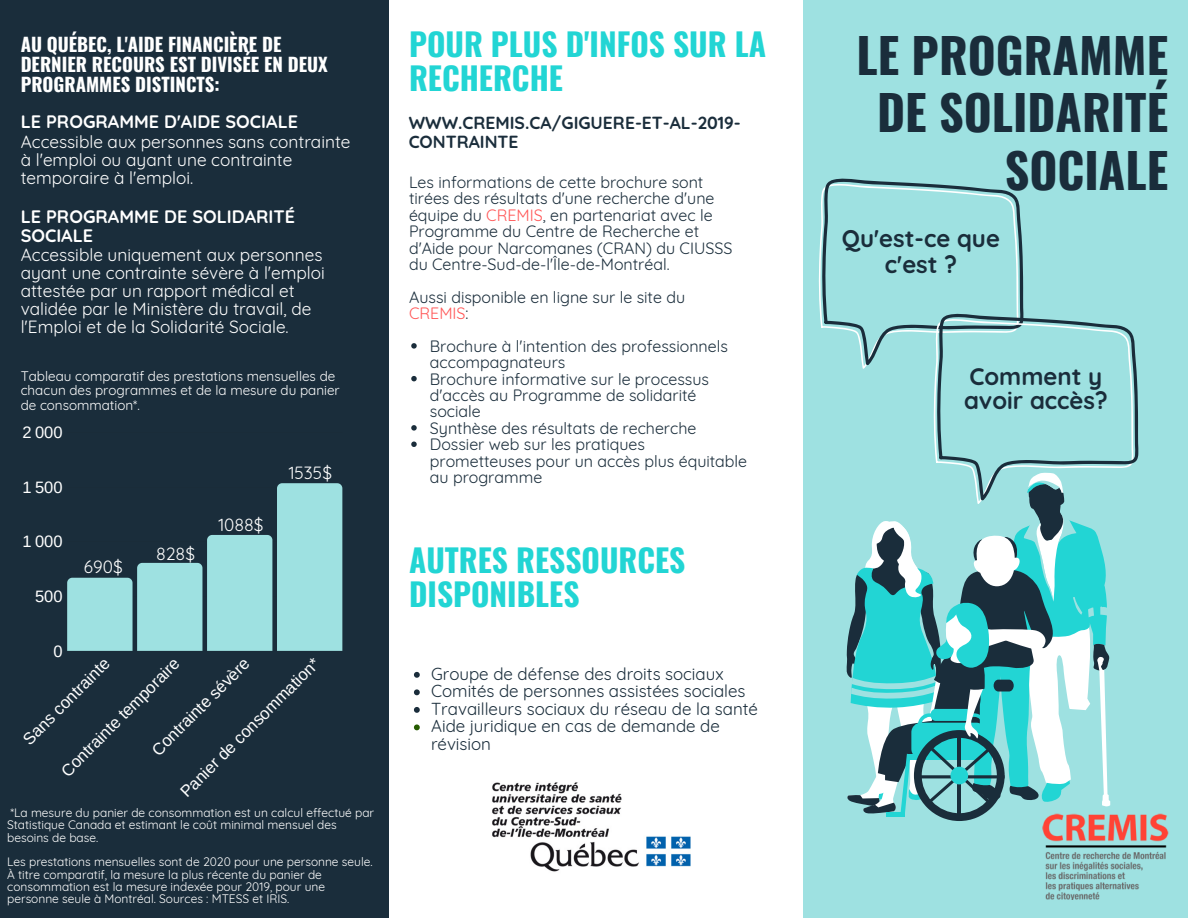
<style>
.page{position:relative;width:1188px;height:918px;background:#fff}
.page>*{position:absolute;margin:0;border:0;box-sizing:border-box;transform-origin:0 0}
.t1{font:700 48px/57.3px "Oswald";color:#1a2d3b;text-align:right}
.t2{font:700 31.5px/33.8px "Oswald";color:#22d5d4}
.t3{font:700 24px/23.2px "Quicksand";color:#1a2d3b}
.t4{font:700 18.75px/20.2px "Oswald";color:#fff}
.t5{font:700 18px/19.2px "Quicksand";color:#fff}
.t6{font:700 17.55px/18.6px "Quicksand";color:#1a2d3b}
.t7{font:17.25px/18px "Quicksand";color:#fff}
.t8{font:16.95px/17.5px "Quicksand";color:#1a2d3b}
.t9{font:16.5px "Arimo";color:#fff}
.t10{font:16.05px/16.4px "Quicksand";color:#1a2d3b}
.t11{font:13.5px/14.7px "Quicksand";color:#fff}
.t12{font:12px/12.3px "Quicksand";color:#fff}
.s1{color:#ff5757}
</style>
<div class="page">
<div style="left:0;top:0;width:388px;height:918px;background:#1a2d3b"></div>
<hr style="left:67px;top:432px;width:275px;height:1px;background:#222">
<hr style="left:67px;top:651px;width:275px;height:1px;background:#222">
<svg style="left:67px;top:483px;width:275px;height:168px"></svg>
<div style="left:803px;top:0;width:385px;height:918px;background:#9ee1e1"></div>
<img style="left:1042px;top:813px;width:126px;height:87px">
<img style="left:492px;top:782px;width:199px;height:90px">
<svg style="left:819px;top:179px;width:319px;height:642px"></svg>
<svg style="left:414px;top:672px;width:6px;height:6px"></svg>
<svg style="left:414px;top:689px;width:6px;height:6px"></svg>
<svg style="left:414px;top:707px;width:6px;height:6px"></svg>
<svg style="left:414px;top:724px;width:6px;height:6px"></svg>
<svg style="left:411px;top:343px;width:6px;height:6px"></svg>
<svg style="left:411px;top:376px;width:6px;height:5px"></svg>
<svg style="left:411px;top:425px;width:6px;height:6px"></svg>
<svg style="left:411px;top:442px;width:6px;height:5px"></svg>
<p class="t4" style="left:21px;top:33px;width:309px">AU QUÉBEC, L'AIDE FINANCIÈRE DE<br>DERNIER RECOURS EST DIVISÉE EN DEUX<br>PROGRAMMES DISTINCTS:</p>
<p class="t5" style="left:21px;top:112px;width:279px">LE PROGRAMME D'AIDE SOCIALE</p>
<p class="t7" style="left:21px;top:132px;width:331px">Accessible aux personnes sans contrainte à l'emploi ou ayant une contrainte temporaire à l'emploi.</p>
<p class="t5" style="left:21px;top:206px;width:276px">LE PROGRAMME DE SOLIDARITÉ<br>SOCIALE</p>
<p class="t7" style="left:21px;top:246px;width:306px">Accessible uniquement aux personnes ayant une contrainte sévère à l'emploi attestée par un rapport médical et validée par le Ministère du travail, de l'Emploi et de la Solidarité Sociale.</p>
<p class="t11" style="left:21px;top:368px;width:321px">Tableau comparatif des prestations mensuelles de chacun des programmes et de la mesure du panier de consommation*.</p>
<p class="t9" style="left:23px;top:423px;width:41px">2 000</p>
<p class="t9" style="left:23px;top:478px;width:41px">1 500</p>
<p class="t9" style="left:23px;top:532px;width:41px">1 000</p>
<p class="t9" style="left:35px;top:587px;width:29px">500</p>
<p class="t7" style="left:84px;top:558px;width:40px">690$</p>
<p class="t7" style="left:156px;top:544px;width:40px">828$</p>
<p class="t7" style="left:218px;top:516px;width:47px">1088$</p>
<p class="t7" style="left:289px;top:463px;width:45px">1535$</p>
<p class="t9" style="left:53px;top:642px;width:11px">0</p>
<p class="t9" style="left:177px;top:788px;width:190px;rotate:-45deg">Panier de consommation*</p>
<p class="t9" style="left:19px;top:735px;width:116px;rotate:-45deg">Sans contrainte</p>
<p class="t9" style="left:148px;top:746px;width:132px;rotate:-45deg">Contrainte sévère</p>
<p class="t9" style="left:57px;top:767px;width:161px;rotate:-45deg">Contrainte temporaire</p>
<p class="t12" style="left:7px;top:806px;width:369px">*La mesure du panier de consommation est un calcul effectué par<br>Statistique Canada et estimant le coût minimal mensuel des besoins de base.</p>
<p class="t12" style="left:7px;top:856px;width:367px">Les prestations mensuelles sont de 2020 pour une personne seule.<br>À titre comparatif, la mesure la plus récente du panier de consommation est la mesure indexée pour 2019, pour une personne seule à Montréal. Sources : MTESS et IRIS.</p>
<h2 class="t2" style="left:409px;top:26px;width:358px">POUR PLUS D'INFOS SUR LA<br>RECHERCHE</h2>
<p class="t6" style="left:409px;top:113px;width:334px">WWW.CREMIS.CA/GIGUERE-ET-AL-2019-<br>CONTRAINTE</p>
<p class="t10" style="left:409px;top:174px;width:325px">Les informations de cette brochure sont tirées des résultats d'une recherche d'une équipe du <span class="s1">CREMIS</span>, en partenariat avec le Programme du Centre de Recherche et d'Aide pour Narcomanes (CRAN) du CIUSSS du Centre-Sud-de-l'Île-de-Montréal.</p>
<p class="t10" style="left:409px;top:289px;width:278px">Aussi disponible en ligne sur le site du<br><span class="s1">CREMIS</span>:</p>
<p class="t10" style="left:430px;top:338px;width:319px">Brochure à l'intention des professionnels accompagnateurs<br>Brochure informative sur le processus d'accès au Programme de solidarité sociale<br>Synthèse des résultats de recherche<br>Dossier web sur les pratiques prometteuses pour un accès plus équitable au programme</p>
<h2 class="t2" style="left:409px;top:542px;width:278px">AUTRES RESSOURCES<br>DISPONIBLES</h2>
<p class="t8" style="left:431px;top:665px;width:328px">Groupe de défense des droits sociaux<br>Comités de personnes assistées sociales<br>Travailleurs sociaux du réseau de la santé<br>Aide juridique en cas de demande de révision</p>
<h1 class="t1" style="left:857px;top:25px;width:313px">LE PROGRAMME<br>DE SOLIDARITÉ<br>SOCIALE</h1>
<h3 class="t3" style="left:842px;top:225px;width:160px;line-height:25.8px;text-align:center">Qu'est-ce que c'est ?</h3>
<h3 class="t3" style="left:964px;top:365px;width:145px">Comment y avoir accès?</h3>
</div>
